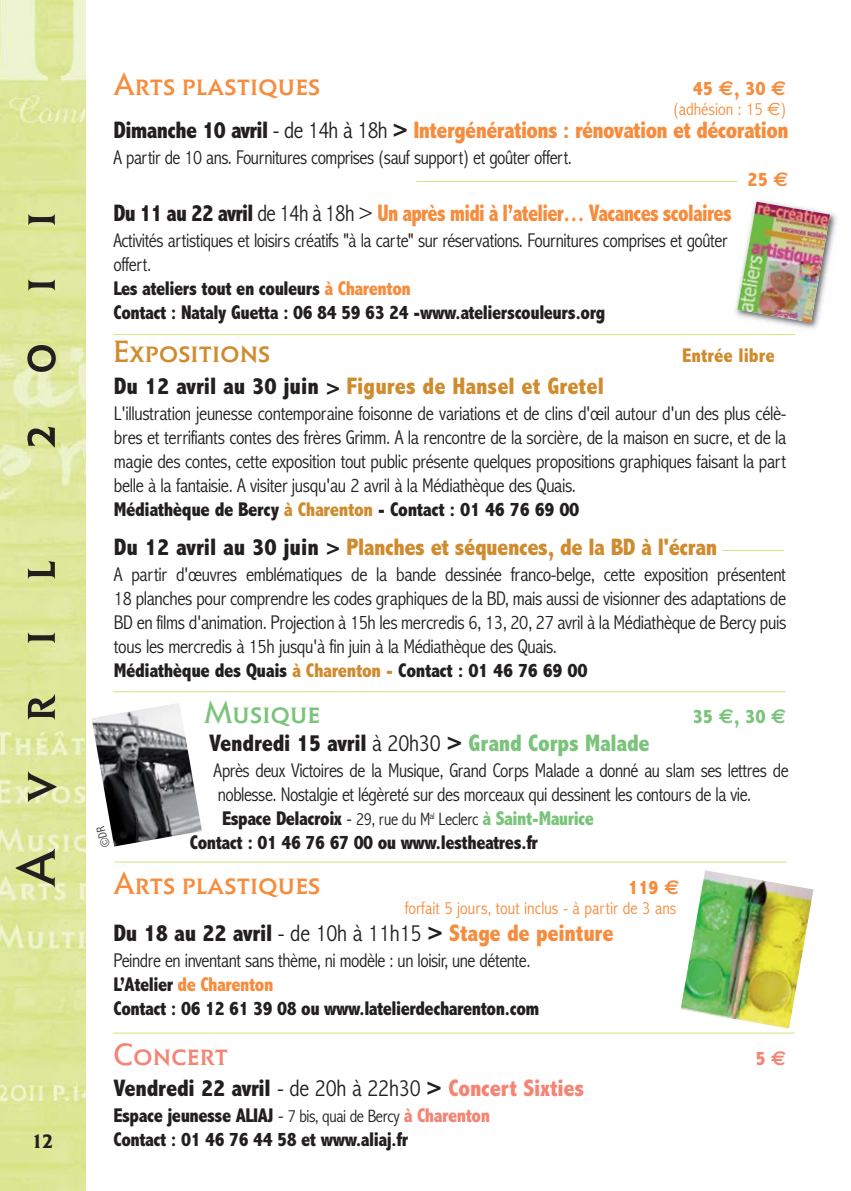
<style>
.page{position:relative;width:851px;height:1191px;background:#fff}
.page>*{position:absolute;margin:0;border:0;box-sizing:border-box;transform-origin:0 0}
.t1{font:56px "Elan Itc SCT";letter-spacing:.895em;color:#231f20}
.t2{font:32px "Elan Itc SCT";color:#f68c3d}
.t3{font:32px "Elan Itc SCT";color:#cf8b2d}
.t4{font:32px "Elan Itc SCT";color:#79c47a}
.t5{font:32px "Elan Itc SCT";color:#f48473}
.t6{font:800 condensed 24px "Abadi";letter-spacing:-.025em;color:#f68c3d}
.t7{font:800 condensed 24px "Abadi";letter-spacing:-.01em;color:#231f20}
.t8{font:800 condensed 24px "Abadi";letter-spacing:-.025em;color:#f68c3d;scale:.9 1}
.t9{font:800 condensed 24px "Abadi";letter-spacing:-.02em;color:#cf8b2d}
.t10{font:800 condensed 24px "Abadi";color:#cf8b2d}
.t11{font:300 condensed 20px/24px "Abadi";letter-spacing:-.02em;color:#231f20}
.t12{font:800 condensed 20px/24px "Abadi";letter-spacing:-.025em;color:#231f20}
.t13{font:800 condensed 20px "Abadi";color:#f68c3d}
.t14{font:800 condensed 20px "Abadi";color:#cf8b2d}
.t15{font:800 condensed 20px "Abadi";color:#79c47a}
.t16{font:700 20px "Elan Itc T";color:#231f20}
.t17{font:800 condensed 20px "Abadi";color:#f48473}
.t18{font:300 condensed 18px "Abadi";color:#f68c3d}
.t19{font:300 condensed 18px "Abadi";letter-spacing:-.025em;color:#231f20}
.s1{font-family:"Euro Sans";font-weight:700;font-stretch:normal}
.s2{font-family:"Euro Sans";font-weight:400;font-stretch:normal}
.s3{color:#231f20}
.s4{font-weight:300;color:#231f20}
.s5{font-weight:800}
.s6{font-weight:800;color:#f68c3d}
.s7{font-size:22px;color:#231f20}
.s8{font-weight:800;color:#cf8b2d}
.s9{font-weight:300}
.s10{color:#79c47a}
.s11{font-weight:800;font-size:20px}
.s12{font-size:20px}
.s13{font-weight:800;font-size:20px;color:#79c47a}
.s14{color:#f48473}
.s15{font-weight:300;font-size:18px}
</style>
<div class="page">
<img style="left:0;top:0;width:85px;height:1191px">
<hr style="left:113px;top:334px;width:682px;height:1px;background:#d5e382">
<hr style="left:722px;top:550px;width:61px;height:1px;background:#d5e382">
<hr style="left:416px;top:181px;width:321px;height:1px;background:#d5e382">
<img style="left:735px;top:200px;width:102px;height:135px">
<img style="left:737px;top:202px;width:92px;height:120px">
<hr style="left:113px;top:691px;width:672px;height:1px;background:#d5e382">
<hr style="left:114px;top:861px;width:672px;height:1px;background:#d5e382">
<hr style="left:113px;top:1032px;width:681px;height:1px;background:#d5e382">
<img style="left:681px;top:871px;width:132px;height:157px">
<svg style="left:92px;top:703px;width:110px;height:144px"></svg>
<h1 class="t1" style="left:3px;top:448px;width:238px;rotate:-90deg">2011</h1>
<h1 class="t1" style="left:3px;top:886px;width:328px;rotate:-90deg">Avril</h1>
<p class="t16" style="left:31px;top:1134px;width:24px">12</p>
<h2 class="t2" style="left:113px;top:65px;width:208px">Arts plastiques</h2>
<p class="t13" style="left:692px;top:81px;width:95px">45 <span class="s1">€</span>, 30 <span class="s1">€</span></p>
<p class="t18" style="left:673px;top:103px;width:115px">(adhésion : 15 <span class="s2">€</span>)</p>
<p class="t6" style="left:113px;top:122px;width:676px"><span class="s3">Dimanche 10 avril</span> <span class="s4">- de 14h à 18h</span> <span class="s3">&gt;</span> Intergénérations : rénovation et décoration</p>
<p class="t11" style="left:113px;top:148px;width:460px">A partir de 10 ans. Fournitures comprises (sauf support) et goûter offert.</p>
<p class="t13" style="left:747px;top:172px;width:43px">25 <span class="s1">€</span></p>
<p class="t8" style="left:113px;top:205px;width:688px"><span class="s3">Du 11 au 22 avril</span> <span class="s4">de 14h à 18h &gt;</span> Un après midi à l’atelier… Vacances scolaires</p>
<p class="t11" style="left:113px;top:231px;width:615px">Activités artistiques et loisirs créatifs "à la carte" sur réservations. Fournitures comprises et goûter offert.<br><span class="s5">Les ateliers tout en couleurs</span> <span class="s6">à Charenton<br></span><span class="s5">Contact : Nataly Guetta : 06 84 59 63 24 -www.atelierscouleurs.org</span></p>
<h2 class="t3" style="left:113px;top:332px;width:158px">Expositions</h2>
<p class="t14" style="left:682px;top:348px;width:94px">Entrée libre</p>
<p class="t10" style="left:114px;top:378px;width:491px"><span class="s3">Du 12 avril au 30 juin</span> <span class="s7">&gt;</span> Figures de Hansel et Gretel</p>
<p class="t11" style="left:114px;top:403px;width:674px">L'illustration jeunesse contemporaine foisonne de variations et de clins d'œil autour d'un des plus célè&shy;bres et terrifiants contes des frères Grimm. A la rencontre de la sorcière, de la maison en sucre, et de la magie des contes, cette exposition tout public présente quelques propositions graphiques faisant la part belle à la fantaisie. A visiter jusqu'au 2 avril à la Médiathèque des Quais.<br><span class="s5">Médiathèque de Bercy</span> <span class="s8">à Charenton</span> <span class="s5">- Contact : 01 46 76 69 00</span></p>
<p class="t9" style="left:114px;top:538px;width:605px"><span class="s3">Du 12 avril au 30 juin</span> <span class="s7">&gt;</span> Planches et séquences, de la BD à l'écran</p>
<p class="t11" style="left:114px;top:564px;width:673px">A partir d'œuvres emblématiques de la bande dessinée franco-belge, cette exposition présentent 18 planches pour comprendre les codes graphiques de la BD, mais aussi de visionner des adaptations de BD en films d'animation. Projection à 15h les mercredis 6, 13, 20, 27 avril à la Médiathèque de Bercy puis tous les mercredis à 15h jusqu'à fin juin à la Médiathèque des Quais.<br><span class="s5">Médiathèque des Quais</span> <span class="s8">à Charenton -</span> <span class="s5">Contact : 01 46 76 69 00</span></p>
<h2 class="t4" style="left:204px;top:693px;width:117px">Musique</h2>
<p class="t15" style="left:692px;top:709px;width:95px">35 <span class="s1">€</span>, 30 <span class="s1">€</span></p>
<p class="t7" style="left:209px;top:734px;width:442px">Vendredi 15 avril <span class="s9">à 20h30</span> &gt; <span class="s10">Grand Corps Malade</span></p>
<p class="t11" style="left:213px;top:760px;width:576px">Après deux Victoires de la Musique, Grand Corps Malade a donné au slam ses lettres de noblesse. Nostalgie et légèreté sur des morceaux qui dessinent les contours de la vie.</p>
<p class="t19" style="left:222px;top:812px;width:373px"><span class="s11">Espace Delacroix</span> <span class="s12">-</span> 29, rue du M<sup>al</sup> Leclerc <span class="s13">à Saint-Maurice</span></p>
<p class="t12" style="left:190px;top:832px;width:349px">Contact : 01 46 76 67 00 ou www.lestheatres.fr</p>
<h2 class="t2" style="left:113px;top:863px;width:208px">Arts plastiques</h2>
<p class="t13" style="left:628px;top:880px;width:53px">119 <span class="s1">€</span></p>
<p class="t18" style="left:405px;top:901px;width:273px">forfait 5 jours, tout inclus - à partir de 3 ans</p>
<p class="t6" style="left:113px;top:924px;width:501px"><span class="s3">Du 18 au 22 avril</span> <span class="s4">- de 10h à 11h15</span> <span class="s3">&gt;</span> Stage de peinture</p>
<p class="t11" style="left:113px;top:950px;width:427px">Peindre en inventant sans thème, ni modèle : un loisir, une détente.<br><span class="s5">L’Atelier</span> <span class="s6">de Charenton<br></span><span class="s5">Contact : 06 12 61 39 08 ou www.latelierdecharenton.com</span></p>
<h2 class="t5" style="left:113px;top:1034px;width:116px">Concert</h2>
<p class="t17" style="left:755px;top:1050px;width:32px">5 <span class="s1">€</span></p>
<p class="t7" style="left:113px;top:1080px;width:472px">Vendredi 22 avril <span class="s9">- de 20h à 22h30</span> &gt; <span class="s14">Concert Sixties</span></p>
<p class="t12" style="left:113px;top:1105px;width:378px">Espace jeunesse ALIAJ <span class="s9">-</span> <span class="s15">7 bis, quai de Bercy</span> <span class="s14">à Charenton<br></span>Contact : 01 46 76 44 58 et www.aliaj.fr</p>
</div>
